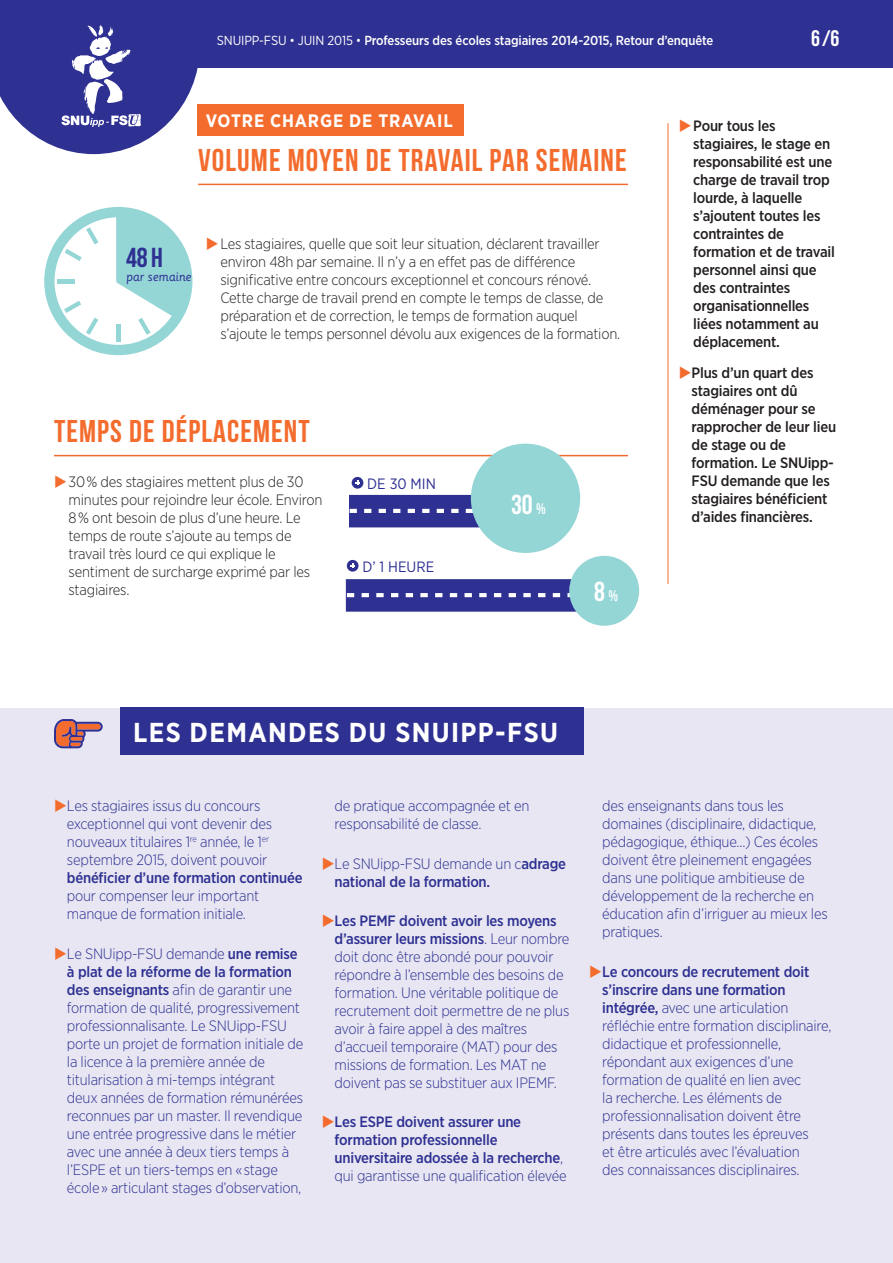
<style>
.page{position:relative;width:893px;height:1263px;background:#fff}
.page>*{position:absolute;margin:0;border:0;box-sizing:border-box;transform-origin:0 0}
.t1{font:31.5px "Bebas Neue";letter-spacing:.035em;color:#f36c2d}
.t2{font:27.45px "Bebas Neue";color:#fff}
.t3{font:27.45px "Bebas Neue";color:#2e3092}
.t4{font:700 27.3px "Gotham Narrow";letter-spacing:.05em;color:#fff}
.t5{font:22.5px "Bebas Neue";color:#fff}
.t6{font:700 18px "Gotham Narrow";letter-spacing:.05em;color:#fff}
.VI-2B_Texte_Lettrine{font:300 15px/18px "Gotham Narrow";letter-spacing:-.015em;color:#2e3092}
.VI-2B_Texte_Lettrine-2{font:300 15px/18px "Gotham Narrow";letter-spacing:-.015em;color:#231f20}
.VI-2B_Texte_Lettrine-3{font:500 15px/18px "Gotham Narrow";letter-spacing:-.015em;color:#231f20}
.VI-2B_Texte_Lettrine-4{font:500 15px/18px "Gotham Narrow";letter-spacing:-.015em;color:#2e3092}
.t7{font:15px "Gotham Narrow";color:#2e3092}
.t8{font:500 13.2px "Gotham Narrow";letter-spacing:-.01em;color:#fff}
.VI-2B_Texte_Lettrine-5{font:12px "Sassoon Primary";letter-spacing:-.015em;color:#2e3092}
.s1{font-weight:400}
.s2{font-weight:300}
.s3{color:#f36c2d}
.s4{font-size:15.45px}
.s5{font-weight:500}
</style>
<div class="page">
<div style="left:0;top:0;width:893px;height:68px;background:#2e3092"></div>
<svg style="left:0;top:24px;width:200px;height:130px"></svg>
<hr style="left:198px;top:184px;width:430px;height:1px;background:#f36c2d">
<hr style="left:54px;top:455px;width:574px;height:1px;background:#f36c2d">
<div style="left:197px;top:105px;width:266px;height:31px;background:#f36c2d"></div>
<div style="left:0;top:709px;width:893px;height:554px;background:#e7e6f2"></div>
<hr style="left:668px;top:123px;width:1px;height:461px;background:#f36c2d">
<svg style="left:44px;top:207px;width:148px;height:148px"></svg>
<div style="left:349px;top:495px;width:152px;height:32px;background:#2e3092"></div>
<svg style="left:350px;top:509px;width:123px;height:4px"></svg>
<div style="left:471px;top:444px;width:109px;height:109px;background:#94d5d6;border-radius:50%"></div>
<div style="left:352px;top:477px;width:11px;height:12px;background:#2e3092;border-radius:50%"></div>
<svg style="left:355px;top:480px;width:5px;height:5px"></svg>
<div style="left:346px;top:579px;width:257px;height:33px;background:#2e3092"></div>
<svg style="left:347px;top:593px;width:222px;height:4px"></svg>
<div style="left:569px;top:556px;width:70px;height:70px;background:#94d5d6;border-radius:50%"></div>
<div style="left:347px;top:560px;width:12px;height:12px;background:#2e3092;border-radius:50%"></div>
<svg style="left:350px;top:563px;width:5px;height:5px"></svg>
<svg style="left:54px;top:719px;width:49px;height:29px"></svg>
<div style="left:120px;top:707px;width:464px;height:48px;background:#2e3092"></div>
<p class="t8" style="left:217px;top:32px;width:498px"><span class="s1">SNUIPP-FSU</span> <span class="s2">•</span> <span class="s1">JUIN 2015</span> <span class="s2">•</span> Professeurs des écoles stagiaires 2014-2015, Retour d’enquête</p>
<h3 class="t5" style="left:811px;top:26px;width:30px">6/6</h3>
<p class="t6" style="left:206px;top:110px;width:248px">VOTRE CHARGE DE TRAVAIL</p>
<p class="t1" style="left:198px;top:143px;width:430px">VOLUME MOYEN DE TRAVAIL PAR SEMAINE</p>
<p class="t3" style="left:126px;top:242px;width:38px">48h</p>
<p class="VI-2B_Texte_Lettrine-5" style="left:126px;top:270px;width:67px">par semaine</p>
<p class="VI-2B_Texte_Lettrine-2" style="left:220px;top:234px;width:401px;text-indent:-15px"><span class="s3">◆</span>Les stagiaires, quelle que soit leur situation, déclarent travailler environ 48h par semaine. Il n’y a en effet pas de différence significative entre concours exceptionnel et concours rénové.<br>Cette charge de travail prend en compte le temps de classe, de préparation et de correction, le temps de formation auquel s’ajoute le temps personnel dévolu aux exigences de la formation.</p>
<p class="t1" style="left:54px;top:414px;width:257px">TEMPS DE DÉPLACEMENT</p>
<p class="VI-2B_Texte_Lettrine-2" style="left:69px;top:473px;width:255px;text-indent:-15px"><span class="s3">◆</span>30 % des stagiaires mettent plus de 30 minutes pour rejoindre leur école. Environ 8 % ont besoin de plus d’une heure. Le temps de route s’ajoute au temps de travail très lourd ce qui explique le sentiment de surcharge exprimé par les stagiaires.</p>
<p class="t7" style="left:367px;top:474px;width:70px">DE 30 MIN</p>
<p class="t7" style="left:362px;top:557px;width:73px">D’ 1 HEURE</p>
<p class="t2" style="left:511px;top:489px;width:36px">30 <span class="s4">%</span></p>
<p class="t2" style="left:594px;top:576px;width:25px">8<span class="s4">%</span></p>
<p class="t4" style="left:133px;top:715px;width:426px">LES DEMANDES DU SNUIPP-FSU</p>
<p class="VI-2B_Texte_Lettrine-3" style="left:693px;top:117px;width:143px;text-indent:-15px"><span class="s3">◆</span>Pour tous les stagiaires, le stage en responsabilité est une charge de travail trop lourde, à laquelle s’ajoutent toutes les contraintes de formation et de travail personnel ainsi que des contraintes organisationnelles liées notamment au déplacement.</p>
<p class="VI-2B_Texte_Lettrine-3" style="left:692px;top:363px;width:146px;text-indent:-13px"><span class="s3">◆</span>Plus d’un quart des stagiaires ont dû déménager pour se rapprocher de leur lieu de stage ou de formation. Le SNUipp-<br>FSU demande que les stagiaires bénéficient d’aides financières.</p>
<p class="VI-2B_Texte_Lettrine" style="left:67px;top:797px;width:237px;text-indent:-13px"><span class="s3">◆</span>Les stagiaires issus du concours exceptionnel qui vont devenir des nouveaux titulaires 1<sup>re</sup> année, le 1<sup>er </sup>septembre 2015, doivent pouvoir <span class="s5">bénéficier d’une formation continuée </span>pour compenser leur important manque de formation initiale.</p>
<p class="VI-2B_Texte_Lettrine" style="left:67px;top:944px;width:238px;text-indent:-13px"><span class="s3">◆</span>Le SNUipp-FSU demande <span class="s5">une remise à plat de la réforme de la formation des enseignants</span> afin de garantir une formation de qualité, progressivement professionnalisante. Le SNUipp-FSU porte un projet de formation initiale de la licence à la première année de titularisation à mi-temps intégrant deux années de formation rémunérées reconnues par un master. Il revendique une entrée progressive dans le métier avec une année à deux tiers temps à l’ESPE et un tiers-temps en « stage école » articulant stages d’observation,</p>
<p class="VI-2B_Texte_Lettrine" style="left:335px;top:797px;width:196px">de pratique accompagnée et en responsabilité de classe.</p>
<p class="VI-2B_Texte_Lettrine-4" style="left:335px;top:854px;width:233px;text-indent:-13px"><span class="s3">◆</span><span class="s2">Le SNUipp-FSU demande un c</span>adrage national de la formation.</p>
<p class="VI-2B_Texte_Lettrine" style="left:335px;top:911px;width:236px;text-indent:-13px"><span class="s3">◆</span><span class="s5">Les PEMF doivent avoir les moyens d’assurer leurs missions</span>. Leur nombre doit donc être abondé pour pouvoir répondre à l’ensemble des besoins de formation. Une véritable politique de recrutement doit permettre de ne plus avoir à faire appel à des maîtres d’accueil temporaire (MAT) pour des missions de formation. Les MAT ne doivent pas se substituer aux IPEMF.</p>
<p class="VI-2B_Texte_Lettrine-4" style="left:335px;top:1113px;width:234px;text-indent:-13px"><span class="s3">◆</span>Les ESPE doivent assurer une formation professionnelle universitaire adossée à la recherche<span class="s2">, qui garantisse une qualification élevée</span></p>
<p class="VI-2B_Texte_Lettrine" style="left:602px;top:797px;width:227px">des enseignants dans tous les domaines (disciplinaire, didactique, pédagogique, éthique...) Ces écoles doivent être pleinement engagées dans une politique ambitieuse de développement de la recherche en éducation afin d’irriguer au mieux les pratiques.</p>
<p class="VI-2B_Texte_Lettrine" style="left:602px;top:962px;width:231px;text-indent:-13px"><span class="s3">◆</span><span class="s5">Le concours de recrutement doit s’inscrire dans une formation intégrée,</span> avec une articulation réfléchie entre formation disciplinaire, didactique et professionnelle, répondant aux exigences d’une formation de qualité en lien avec<br>la recherche. Les éléments de professionnalisation doivent être présents dans toutes les épreuves<br>et être articulés avec l’évaluation<br>des connaissances disciplinaires.</p>
</div>
